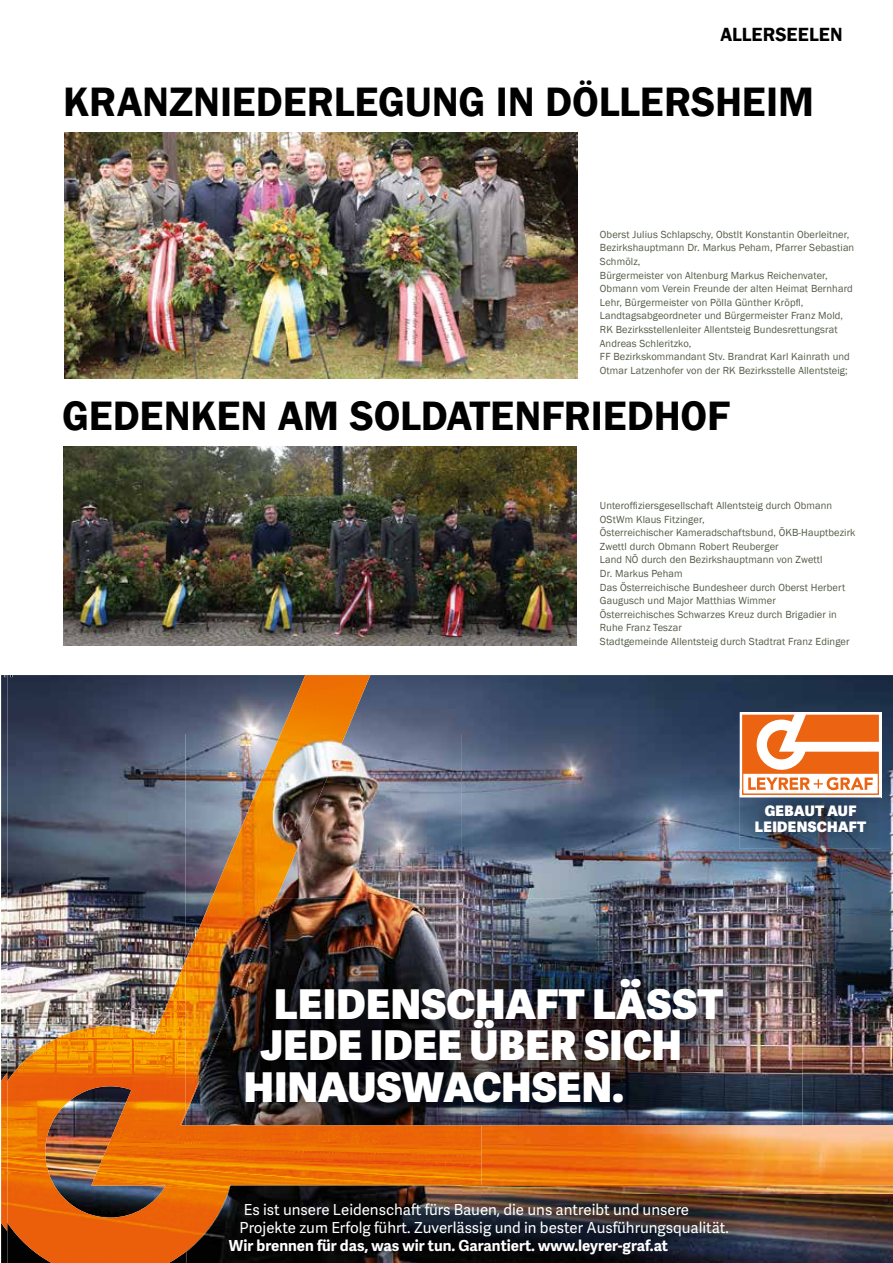
<style>
.page{position:relative;width:893px;height:1263px;background:#fff}
.page>*{position:absolute;margin:0;border:0;box-sizing:border-box;transform-origin:0 0}
.t1{font:600 42.3px "Franklin Gothic";letter-spacing:-.005em;color:#000}
.t2{font:800 41.1px "Adelle Sans";letter-spacing:.01em;color:#fff}
.t3{font:600 19.65px "Franklin Gothic";color:#000}
.t4{font:15.15px/18.3px "Adelle Sans";color:#fff}
.t5{font:700 15.15px "Adelle Sans";color:#fff}
.t6{font:800 14.4px/15.3px "Adelle Sans";letter-spacing:.025em;color:#fff;text-align:center}
.t7{font:10.5px/13.6px "Franklin Gothic";letter-spacing:.01em;color:#535c46}
</style>
<div class="page">
<img style="left:1px;top:675px;width:892px;height:587px">
<img style="left:1px;top:1072px;width:6px;height:159px">
<img style="left:65px;top:133px;width:512px;height:246px">
<svg style="left:740px;top:712px;width:141px;height:77px"></svg>
<svg style="left:742px;top:715px;width:137px;height:74px"></svg>
<img style="left:739px;top:789px;width:142px;height:59px">
<img style="left:740px;top:789px;width:141px;height:8px">
<img style="left:742px;top:789px;width:137px;height:6px">
<img style="left:830px;top:789px;width:37px;height:1px">
<img style="left:748px;top:789px;width:62px;height:1px">
<img style="left:281px;top:675px;width:89px;height:59px">
<img style="left:165px;top:961px;width:53px;height:302px">
<img style="left:112px;top:1008px;width:54px;height:255px">
<img style="left:7px;top:1026px;width:106px;height:237px">
<img style="left:218px;top:1125px;width:263px;height:60px">
<img style="left:346px;top:734px;width:116px;height:164px">
<img style="left:185px;top:734px;width:161px;height:164px">
<img style="left:185px;top:1125px;width:277px;height:1px">
<img style="left:770px;top:1185px;width:123px;height:10px">
<img style="left:481px;top:1125px;width:412px;height:60px">
<img style="left:462px;top:1195px;width:431px;height:68px">
<img style="left:462px;top:1186px;width:308px;height:9px">
<svg style="left:462px;top:1185px;width:19px;height:1px"></svg>
<img style="left:187px;top:1185px;width:275px;height:78px">
<img style="left:230px;top:1185px;width:232px;height:1px">
<img style="left:481px;top:1185px;width:289px;height:1px">
<img style="left:185px;top:898px;width:617px;height:227px">
<svg style="left:180px;top:1113px;width:5px;height:12px"></svg>
<img style="left:185px;top:898px;width:92px;height:217px">
<svg style="left:1px;top:685px;width:7px;height:2px"></svg>
<svg style="left:4px;top:675px;width:8px;height:2px"></svg>
<img style="left:63px;top:447px;width:513px;height:199px">
<h3 class="t3" style="left:720px;top:22px;width:124px">ALLERSEELEN</h3>
<h1 class="t1" style="left:63px;top:76px;width:752px">KRANZNIEDERLEGUNG IN DÖLLERSHEIM</h1>
<p class="t7" style="left:600px;top:228px;width:256px">Oberst Julius Schlapschy, Obstlt Konstantin Oberleitner, Bezirkshauptmann Dr. Markus Peham, Pfarrer Sebastian Schmölz,<br>Bürgermeister von Altenburg Markus Reichenvater, Obmann vom Verein Freunde der alten Heimat Bernhard Lehr, Bürgermeister von Pölla Günther Kröpfl, Landtagsabgeordneter und Bürgermeister Franz Mold, RK Bezirksstellenleiter Allentsteig Bundesrettungsrat Andreas Schleritzko,<br>FF Bezirkskommandant Stv. Brandrat Karl Kainrath und Otmar Latzenhofer von der RK Bezirksstelle Allentsteig;</p>
<h1 class="t1" style="left:62px;top:390px;width:670px">GEDENKEN AM SOLDATENFRIEDHOF</h1>
<p class="t7" style="left:600px;top:499px;width:257px">Unteroffiziersgesellschaft Allentsteig durch Obmann OStWm Klaus Fitzinger,<br>Österreichischer Kameradschaftsbund, ÖKB-Hauptbezirk Zwettl durch Obmann Robert Reuberger<br>Land NÖ durch den Bezirkshauptmann von Zwettl<br>Dr. Markus Peham<br>Das Österreichische Bundesheer durch Oberst Herbert Gaugusch und Major Matthias Wimmer<br>Österreichisches Schwarzes Kreuz durch Brigadier in Ruhe Franz Teszar<br>Stadtgemeinde Allentsteig durch Stadtrat Franz Edinger</p>
<h3 class="t6" style="left:748px;top:804px;width:113px">GEBAUT AUF<br>LEIDENSCHAFT</h3>
<h3 class="t6" style="left:755px;top:804px;width:113px">GEBAUT AUF<br>LEIDENSCHAFT</h3>
<h2 class="t2" style="left:268px;top:978px;width:451px">LEIDENSCHAFT LÄSST</h2>
<h2 class="t2" style="left:254px;top:1019px;width:423px">JEDE IDEE ÜBER SICH</h2>
<h2 class="t2" style="left:238px;top:1060px;width:382px">HINAUSWACHSEN.</h2>
<h2 class="t2" style="left:274px;top:978px;width:451px">LEIDENSCHAFT LÄSST</h2>
<h2 class="t2" style="left:260px;top:1019px;width:423px">JEDE IDEE ÜBER SICH</h2>
<h2 class="t2" style="left:244px;top:1060px;width:382px">HINAUSWACHSEN.</h2>
<h3 class="t4" style="left:233px;top:1201px;width:491px">Es ist unsere Leidenschaft fürs Bauen, die uns antreibt und unsere<br>Projekte zum Erfolg führt. Zuverläs ig und in bester Ausführungsqualität.</h3>
<h3 class="t5" style="left:223px;top:1237px;width:441px">Wir brennen für das, was wir tun. Garantiert. www.leyrer-graf.at</h3>
<h3 class="t4" style="left:239px;top:1201px;width:491px">Es ist unsere Leidenschaft fürs Bauen, die uns antreibt und unsere<br>Projekte zum Erfolg führt. Zuverlässig und in bester Ausführungsqualität.</h3>
<h3 class="t5" style="left:229px;top:1237px;width:441px">Wir brennen für das, was wir tun. Garantiert. www.leyrer-graf.at</h3>
</div>
